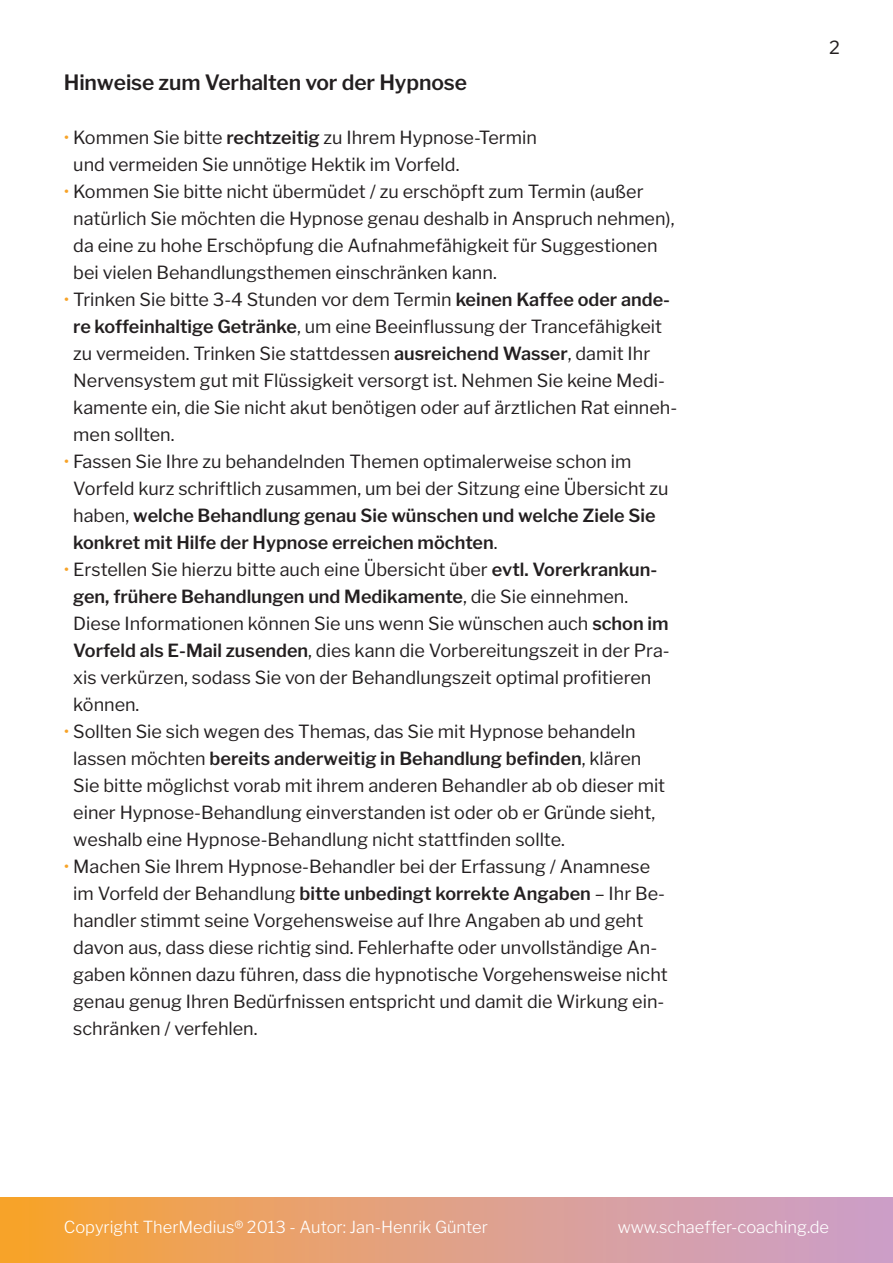
<style>
.page{position:relative;width:893px;height:1263px;background:#fff}
.page>*{position:absolute;margin:0;border:0;box-sizing:border-box;transform-origin:0 0}
.t1{font:600 21px "Libre Franklin";letter-spacing:-.005em;color:#231f20}
.t2{font:18px/27px "Libre Franklin";color:#231f20}
.t3{font:300 16.5px "Libre Franklin";color:#fff}
.s1{color:#f7a328}
.s2{font-weight:600}
</style>
<div class="page">
<div style="left:0;top:1197px;width:893px;height:66px;background:linear-gradient(to right,#f8a333,#ca9ed2)"></div>
<p class="t1" style="left:64px;top:70px;width:405px">Hinweise zum Verhalten vor der Hypnose</p>
<p class="t2" style="left:73px;top:124px;width:465px;text-indent:-9px"><span class="s1">•</span> Kommen Sie bitte <span class="s2">rechtzeitig</span> zu Ihrem Hypnose-Termin und vermeiden Sie unnötige Hektik im Vorfeld.</p>
<p class="t2" style="left:73px;top:178px;width:603px;text-indent:-9px"><span class="s1">•</span> Kommen Sie bitte nicht übermüdet / zu erschöpft zum Termin (außer natürlich Sie möchten die Hypnose genau deshalb in Anspruch nehmen), da eine zu hohe Erschöpfung die Aufnahmefähigkeit für Suggestionen bei vielen Behandlungsthemen einschränken kann.</p>
<p class="t2" style="left:73px;top:286px;width:606px;text-indent:-9px"><span class="s1">•</span> Trinken Sie bitte 3-4 Stunden vor dem Termin <span class="s2">keinen Kaffee oder ande&shy;re koffeinhaltige Getränke</span>, um eine Beeinflussung der Trancefähigkeit zu vermeiden. Trinken Sie stattdessen <span class="s2">ausreichend Wasser</span>, damit Ihr Nervensystem gut mit Flüssigkeit versorgt ist. Nehmen Sie keine Medi&shy;kamente ein, die Sie nicht akut benötigen oder auf ärztlichen Rat einneh&shy;men sollten.</p>
<p class="t2" style="left:73px;top:448px;width:597px;text-indent:-9px"><span class="s1">•</span> Fassen Sie Ihre zu behandelnden Themen optimalerweise schon im Vorfeld kurz schriftlich zusammen, um bei der Sitzung eine Übersicht zu haben, <span class="s2">welche Behandlung genau Sie wünschen und welche Ziele Sie konkret mit Hilfe der Hypnose erreichen möchten</span>.</p>
<p class="t2" style="left:73px;top:556px;width:598px;text-indent:-9px"><span class="s1">•</span> Erstellen Sie hierzu bitte auch eine Übersicht über <span class="s2">evtl. Vorerkrankun&shy;gen, frühere Behandlungen und Medikamente</span>, die Sie einnehmen.<br>Diese Informationen können Sie uns wenn Sie wünschen auch <span class="s2">schon im Vorfeld als E-Mail zusenden</span>, dies kann die Vorbereitungszeit in der Pra&shy;xis verkürzen, sodass Sie von der Behandlungszeit optimal profitieren können.</p>
<p class="t2" style="left:73px;top:718px;width:593px;text-indent:-9px"><span class="s1">•</span> Sollten Sie sich wegen des Themas, das Sie mit Hypnose behandeln lassen möchten <span class="s2">bereits anderweitig in Behandlung befinden</span>, klären Sie bitte möglichst vorab mit ihrem anderen Behandler ab ob dieser mit einer Hypnose-Behandlung einverstanden ist oder ob er Gründe sieht, weshalb eine Hypnose-Behandlung nicht stattfinden sollte.</p>
<p class="t2" style="left:73px;top:853px;width:596px;text-indent:-9px"><span class="s1">•</span> Machen Sie Ihrem Hypnose-Behandler bei der Erfassung / Anamnese im Vorfeld der Behandlung <span class="s2">bitte unbedingt korrekte Angaben</span> – Ihr Be&shy;handler stimmt seine Vorgehensweise auf Ihre Angaben ab und geht davon aus, dass diese richtig sind. Fehlerhafte oder unvollständige An&shy;gaben können dazu führen, dass die hypnotische Vorgehensweise nicht genau genug Ihren Bedürfnissen entspricht und damit die Wirkung ein&shy;schränken / verfehlen.</p>
<p class="t2" style="left:829px;top:34px;width:12px">2</p>
<p class="t3" style="left:64px;top:1217px;width:426px">Copyright TherMedius® 2013 - Autor: Jan-Henrik Günter</p>
<p class="t3" style="left:618px;top:1217px;width:213px">www.schaeffer-coaching.de</p>
</div>
